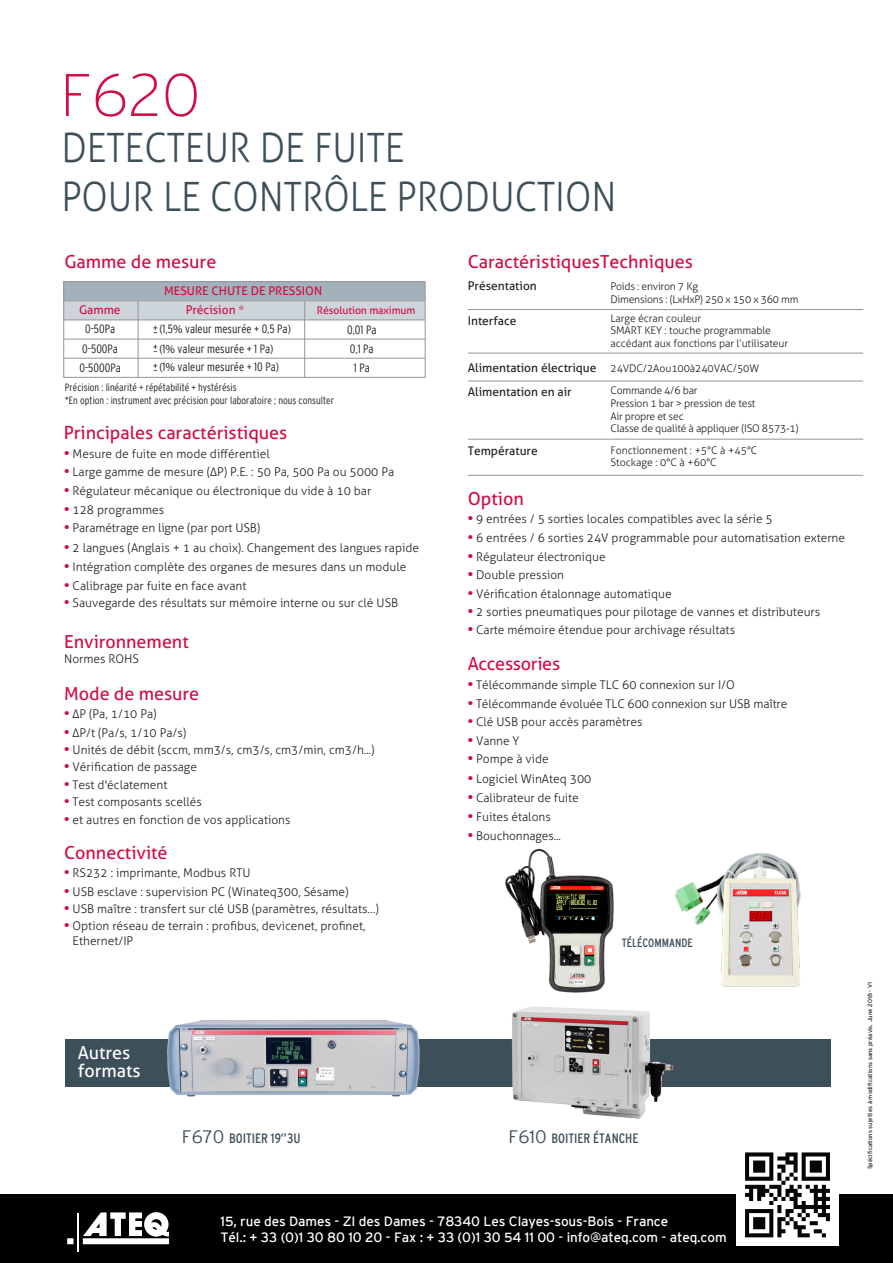
<style>
.page{position:relative;width:893px;height:1263px;background:#fff}
.page>*{position:absolute;margin:0;border:0;box-sizing:border-box;transform-origin:0 0}
.t1{font:200 60px "Interstate";color:#d20d44}
.t2{font:300 40.5px/48.6px "Aller";color:#3d4f59;scale:.9 1}
.t3{font:18px "Aller";color:#d20d44}
.t4{font:18px/18px "Aller";color:#fff}
.t5{font:13.5px/16.2px "Interstate";letter-spacing:-.01em;color:#fff}
.t6{font:condensed 13.5px "Interstate";color:#3d4f59}
.t7{font:condensed 13.5px/17.1px "Interstate";color:#d20d44}
.t8{font:300 12px/17.4px "Aller";color:#231f20}
.t9{font:300 condensed 12px/18.9px "Interstate";color:#231f20;scale:.93 1}
.t10{font:12px/23.9px "Aller";color:#231f20}
.t11{font:12px "Aller";color:#d20d44}
.t12{font:300 condensed 12px/19.2px "Interstate";color:#231f20}
.t13{font:condensed 12px "Interstate";color:#3d4f59}
.t14{font:300 10.5px/12.6px "Aller";letter-spacing:-.01em;color:#231f20}
.t15{font:300 condensed 10.5px/12.6px "Interstate";color:#231f20}
.t16{font:10.5px "Aller";letter-spacing:-.01em;color:#d20d44}
.t17{font:6px "Interstate";color:#231f20}
.s1{font-family:"Myriad Pro";font-weight:400;font-stretch:normal}
.s2{font-family:"Interstate";font-weight:400;font-stretch:condensed;font-size:13.5px;color:#d20d44}
.s3{font-weight:300;font-stretch:normal;font-size:18px}
</style>
<div class="page">
<div style="left:66px;top:1039px;width:765px;height:48px;background:#3d4f59"></div>
<div style="left:0;top:1194px;width:893px;height:69px;background:#000001"></div>
<div style="left:736px;top:1144px;width:102px;height:102px;background:#fff"></div>
<svg style="left:745px;top:1152px;width:85px;height:85px"></svg>
<hr style="left:77px;top:1212px;width:2px;height:39px;background:#fff">
<svg style="left:67px;top:1212px;width:102px;height:32px"></svg>
<div style="left:64px;top:282px;width:361px;height:19px;background:#a3b2ba"></div>
<div style="left:64px;top:301px;width:120px;height:19px;background:#cdd5db"></div>
<div style="left:184px;top:301px;width:121px;height:19px;background:#cdd5db"></div>
<div style="left:305px;top:301px;width:120px;height:19px;background:#cdd5db"></div>
<hr style="left:138px;top:301px;width:1px;height:76px;background:#939598">
<hr style="left:304px;top:301px;width:1px;height:76px;background:#939598">
<hr style="left:64px;top:281px;width:361px;height:1px;background:#939598">
<hr style="left:64px;top:301px;width:361px;height:1px;background:#939598">
<hr style="left:64px;top:320px;width:361px;height:1px;background:#939598">
<hr style="left:64px;top:339px;width:361px;height:1px;background:#939598">
<hr style="left:64px;top:358px;width:361px;height:1px;background:#939598">
<div style="left:64px;top:282px;width:361px;height:95px;border:1px solid #939598"></div>
<hr style="left:468px;top:309px;width:395px;height:1px;background:#939598">
<hr style="left:468px;top:353px;width:395px;height:1px;background:#939598">
<hr style="left:468px;top:381px;width:395px;height:1px;background:#939598">
<hr style="left:468px;top:439px;width:395px;height:1px;background:#939598">
<hr style="left:468px;top:475px;width:395px;height:1px;background:#939598">
<img style="left:167px;top:1020px;width:253px;height:77px">
<img style="left:512px;top:1006px;width:162px;height:113px">
<img style="left:674px;top:852px;width:127px;height:135px">
<img style="left:505px;top:848px;width:109px;height:145px">
<h1 class="t1" style="left:60px;top:62px;width:142px">F620</h1>
<h2 class="t2" style="left:61px;top:124px;width:618px">DETECTEUR DE FUITE<br>POUR LE CONTRÔLE PRODUCTION</h2>
<h3 class="t3" style="left:64px;top:250px;width:154px">Gamme de mesure</h3>
<p class="t11" style="left:164px;top:284px;width:159px">MESURE CHUTE DE PRESSION</p>
<p class="t11" style="left:79px;top:303px;width:43px">Gamme</p>
<p class="t11" style="left:186px;top:303px;width:60px">Précision *</p>
<p class="t16" style="left:317px;top:304px;width:100px">Résolution maximum</p>
<p class="t12" style="left:85px;top:320px;width:32px">0-50Pa</p>
<p class="t9" style="left:153px;top:320px;width:149px">+— (1,5<span class="s1">%</span> valeur mesurée + 0,5 Pa) +— (1<span class="s1">%</span> valeur mesurée + 1 Pa)<br>+— (1<span class="s1">%</span> valeur mesurée + 10 Pa)</p>
<p class="t12" style="left:347px;top:320px;width:31px">0,01 Pa</p>
<p class="t12" style="left:80px;top:339px;width:43px">0-500Pa<br>0-5000Pa</p>
<p class="t12" style="left:350px;top:339px;width:25px;text-align:center">0,1 Pa<br>1 Pa</p>
<p class="t15" style="left:65px;top:381px;width:271px">Précision : linéarité + répétabilité + hystérésis<br>*En option : instrument avec précision pour laboratoire ; nous consulter</p>
<h3 class="t3" style="left:64px;top:422px;width:225px">Principales caractéristiques</h3>
<p class="t8" style="left:64px;top:445px;width:207px"><span class="s2">•</span> Mesure de fuite en mode différentiel</p>
<p class="t8" style="left:64px;top:463px;width:332px"><span class="s2">•</span> Large gamme de mesure (∆P) P.E. : 50 Pa, 500 Pa ou 5000 Pa</p>
<p class="t8" style="left:64px;top:482px;width:309px"><span class="s2">•</span> Régulateur mécanique ou électronique du vide à 10 bar</p>
<p class="t8" style="left:64px;top:501px;width:102px"><span class="s2">•</span> 128 programmes</p>
<p class="t8" style="left:64px;top:519px;width:198px"><span class="s2">•</span> Paramétrage en ligne (par port USB)</p>
<p class="t8" style="left:64px;top:539px;width:356px"><span class="s2">•</span> 2 langues (Anglais + 1 au choix). Changement des langues rapide</p>
<p class="t8" style="left:64px;top:558px;width:344px"><span class="s2">•</span> Intégration complète des organes de mesures dans un module</p>
<p class="t7" style="left:64px;top:577px;width:7px">• •</p>
<p class="t8" style="left:73px;top:577px;width:327px">Calibrage par fuite en face avant<br>Sauvegarde des résultats sur mémoire interne ou sur clé USB</p>
<h3 class="t3" style="left:64px;top:631px;width:126px">Environnement</h3>
<p class="t8" style="left:64px;top:650px;width:76px">Normes ROHS</p>
<h3 class="t3" style="left:64px;top:683px;width:137px">Mode de mesure</h3>
<p class="t8" style="left:64px;top:705px;width:94px"><span class="s2">•</span> ∆P (Pa, 1/10 Pa)</p>
<p class="t8" style="left:64px;top:724px;width:124px"><span class="s2">•</span> ∆P/t (Pa/s, 1/10 Pa/s)</p>
<p class="t8" style="left:64px;top:741px;width:312px"><span class="s2">•</span> Unités de débit (sccm, mm3/s, cm3/s, cm3/min, cm3/h...)</p>
<p class="t8" style="left:64px;top:758px;width:134px"><span class="s2">•</span> Vérification de passage</p>
<p class="t8" style="left:64px;top:776px;width:105px"><span class="s2">•</span> Test d'éclatement</p>
<p class="t8" style="left:64px;top:793px;width:139px"><span class="s2">•</span> Test composants scellés</p>
<p class="t8" style="left:64px;top:811px;width:228px"><span class="s2">•</span> et autres en fonction de vos applications</p>
<h3 class="t3" style="left:64px;top:842px;width:105px">Connectivité</h3>
<p class="t8" style="left:64px;top:864px;width:188px"><span class="s2">•</span> RS232 : imprimante, Modbus RTU</p>
<p class="t8" style="left:64px;top:883px;width:286px"><span class="s2">•</span> USB esclave : supervision PC (Winateq300, Sésame)</p>
<p class="t8" style="left:64px;top:900px;width:316px"><span class="s2">•</span> USB maître : transfert sur clé USB (paramètres, résultats…)</p>
<p class="t8" style="left:73px;top:919px;width:295px;line-height:14.4px;text-indent:-8px"><span class="s2">•</span> Option réseau de terrain : profibus, devicenet, profinet,<br>Ethernet/IP</p>
<h3 class="t4" style="left:78px;top:1043px;width:65px">Autres formats</h3>
<h3 class="t3" style="left:468px;top:251px;width:227px">CaractéristiquesTechniques</h3>
<p class="t10" style="left:468px;top:274px;width:71px">Présentation</p>
<p class="t14" style="left:610px;top:280px;width:190px">Poids : environ 7 Kg<br>Dimensions : (LxHxP) 250 x 150 x 360 mm</p>
<p class="t10" style="left:468px;top:308px;width:50px">Interface</p>
<p class="t14" style="left:610px;top:312px;width:179px">Large écran couleur<br>SMART KEY : touche programmable accédant aux fonctions par l’utilisateur</p>
<p class="t10" style="left:468px;top:356px;width:130px">Alimentation électrique<br>Alimentation en air</p>
<p class="t14" style="left:610px;top:362px;width:150px">24VDC/2Aou100à240VAC/50W</p>
<p class="t14" style="left:610px;top:384px;width:190px">Commande 4/6 bar<br>Pression 1 bar &gt; pression de test<br>Air propre et sec<br>Classe de qualité à appliquer (ISO 8573-1)</p>
<p class="t10" style="left:468px;top:439px;width:71px">Température</p>
<p class="t14" style="left:610px;top:444px;width:148px">Fonctionnement : +5°C à +45°C<br>Stockage : 0°C à +60°C</p>
<h3 class="t3" style="left:468px;top:487px;width:58px">Option</h3>
<p class="t8" style="left:468px;top:510px;width:307px"><span class="s2">•</span> 9 entrées / 5 sorties locales compatibles avec la série 5</p>
<p class="t8" style="left:468px;top:529px;width:379px"><span class="s2">•</span> 6 entrées / 6 sorties 24V programmable pour automatisation externe</p>
<p class="t8" style="left:468px;top:548px;width:139px"><span class="s2">•</span> Régulateur électronique</p>
<p class="t8" style="left:468px;top:566px;width:98px"><span class="s2">•</span> Double pression</p>
<p class="t8" style="left:468px;top:585px;width:206px"><span class="s2">•</span> Vérification étalonnage automatique</p>
<p class="t8" style="left:468px;top:603px;width:354px"><span class="s2">•</span> 2 sorties pneumatiques pour pilotage de vannes et distributeurs</p>
<p class="t8" style="left:468px;top:621px;width:269px"><span class="s2">•</span> Carte mémoire étendue pour archivage résultats</p>
<h3 class="t3" style="left:468px;top:653px;width:94px">Accessories</h3>
<p class="t8" style="left:468px;top:676px;width:269px"><span class="s2">•</span> Télécommande simple TLC 60 connexion sur I/O</p>
<p class="t8" style="left:468px;top:695px;width:321px"><span class="s2">•</span> Télécommande évoluée TLC 600 connexion sur USB maître</p>
<p class="t8" style="left:468px;top:713px;width:176px"><span class="s2">•</span> Clé USB pour accès paramètres</p>
<p class="t8" style="left:468px;top:732px;width:53px"><span class="s2">•</span> Vanne Y</p>
<p class="t8" style="left:468px;top:750px;width:82px"><span class="s2">•</span> Pompe à vide</p>
<p class="t7" style="left:468px;top:770px;width:7px">•</p>
<p class="t8" style="left:468px;top:789px;width:112px"><span class="s2">•</span> Calibrateur de fuite</p>
<p class="t8" style="left:476px;top:770px;width:117px">Logiciel WinAteq 300</p>
<p class="t8" style="left:468px;top:808px;width:85px"><span class="s2">•</span> Fuites étalons</p>
<p class="t8" style="left:468px;top:827px;width:95px"><span class="s2">•</span> Bouchonnages...</p>
<p class="t13" style="left:622px;top:936px;width:73px">TÉLÉCOMMANDE</p>
<p class="t6" style="left:182px;top:1131px;width:120px"><span class="s3">F670</span> BOITIER 19”3U</p>
<p class="t6" style="left:509px;top:1131px;width:131px"><span class="s3">F610</span> BOITIER ÉTANCHE</p>
<p class="t5" style="left:221px;top:1213px;width:508px">15, rue des Dames - ZI des Dames - 78340 Les Clayes-sous-Bois - France<br>Tél.: + 33 (0)1 30 80 10 20 - Fax : + 33 (0)1 30 54 11 00 - info@ateq.com - ateq.com</p>
<p class="t17" style="left:866px;top:1169px;width:189px;rotate:-90deg">Spécifications sujettes à modifications sans préavis. June 2018 - V1</p>
</div>
